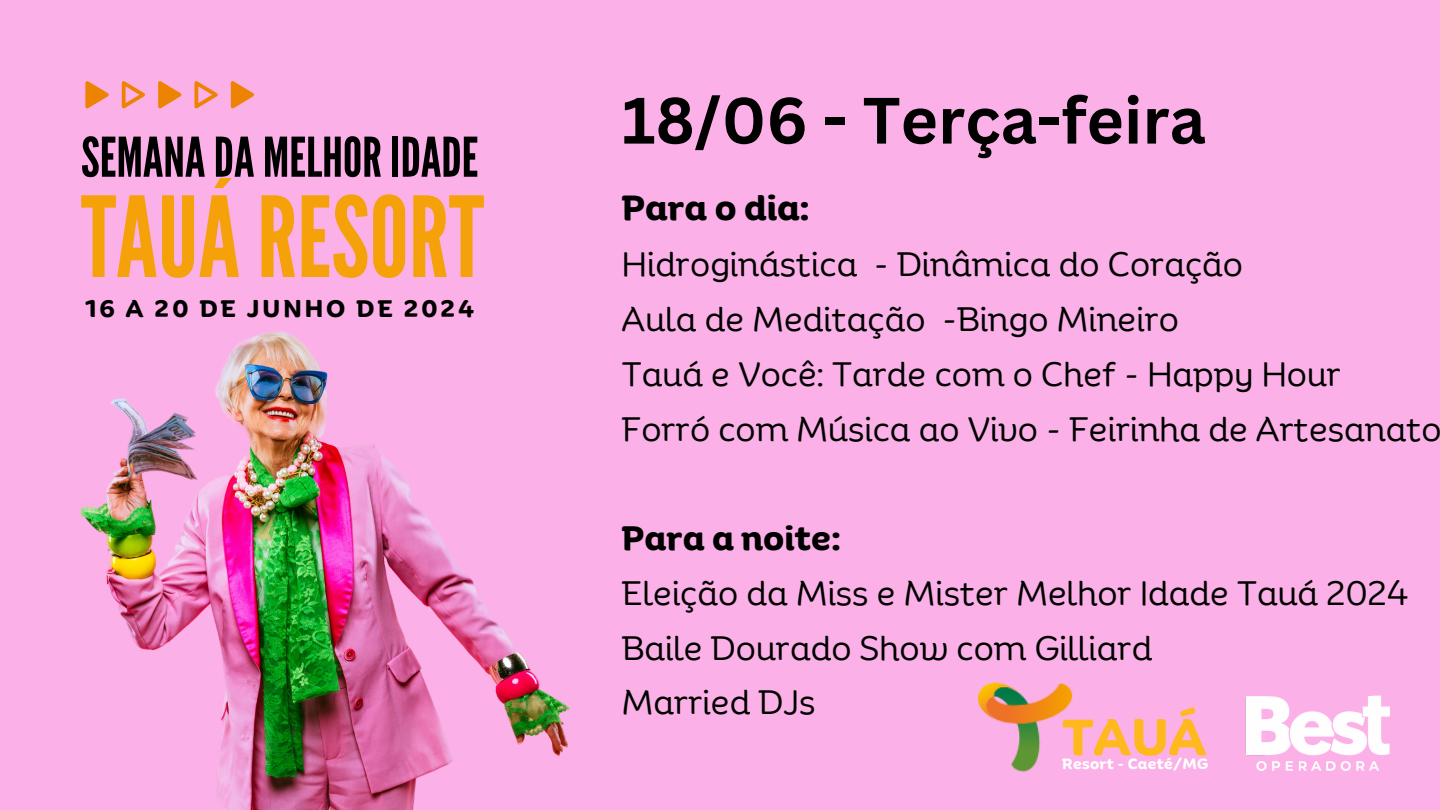
<style>
.page{position:relative;width:1440px;height:810px;background:#fbb1e7}
.page>*{position:absolute;margin:0;border:0;box-sizing:border-box;transform-origin:0 0}
.t1{font:111.2px "League Gothic";color:#f5a109}
.t2{font:700 64px "Canva Sans";color:#000}
.t3{font:54.6px "League Gothic";color:#000}
.t4{font:700 49px "Binate Display";color:#ffb91c}
.t5{font:700 34px "Binate Display";color:#000}
.t6{font:33px/54.8px "Binate Display";color:#000}
.t7{font:700 23.3px "Binate Display";letter-spacing:.13em;color:#000}
.t8{font:700 14.3px "Binate Display";letter-spacing:.015em;color:#fff}
.s1{font-weight:700}
</style>
<div class="page">
<svg style="left:231px;top:81px;width:23px;height:27px"></svg>
<svg style="left:158px;top:81px;width:23px;height:27px"></svg>
<svg style="left:85px;top:81px;width:24px;height:27px"></svg>
<svg style="left:194px;top:81px;width:24px;height:27px"></svg>
<svg style="left:122px;top:81px;width:23px;height:27px"></svg>
<img style="left:80px;top:331px;width:490px;height:479px">
<img style="left:1245px;top:695px;width:145px;height:76px">
<img style="left:979px;top:682px;width:94px;height:90px">
<p class="t3" style="left:81px;top:126px;width:399px">SEMANADA MELHORIDADE</p>
<h2 class="t1" style="left:81px;top:173px;width:405px">TAUÁRESORT</h2>
<p class="t7" style="left:85px;top:287px;width:390px">16 A 20 DE JUNHO DE 2024</p>
<p class="t2" style="left:622px;top:75px;width:585px">18/06 - Terça-feira</p>
<p class="t5" style="left:622px;top:176px;width:189px">Para o dia:</p>
<p class="t6" style="left:622px;top:233px;width:623px">Hidroginástica - Dinâmica do Coração<br>Aula de Meditação -Bingo Mineiro</p>
<h3 class="t6" style="left:622px;top:342px;width:721px">Tauá e Você: Tarde com o Chef - Happy Hour</h3>
<p class="t6" style="left:622px;top:397px;width:821px">Forró com Música ao Vivo - Feirinha de Artesanato</p>
<h4 class="t6" style="left:622px;top:506px;width:788px"><span class="s1">Para a noite:<br></span>Eleição da Miss e Mister Melhor Idade Tauá 2024<br>Baile Dourado Show com Gilliard<br>Married DJs</h4>
<p class="t4" style="left:1062px;top:691px;width:146px">TAUÁ</p>
<p class="t8" style="left:1062px;top:751px;width:148px">Resort - Caeté/MG</p>
</div>
